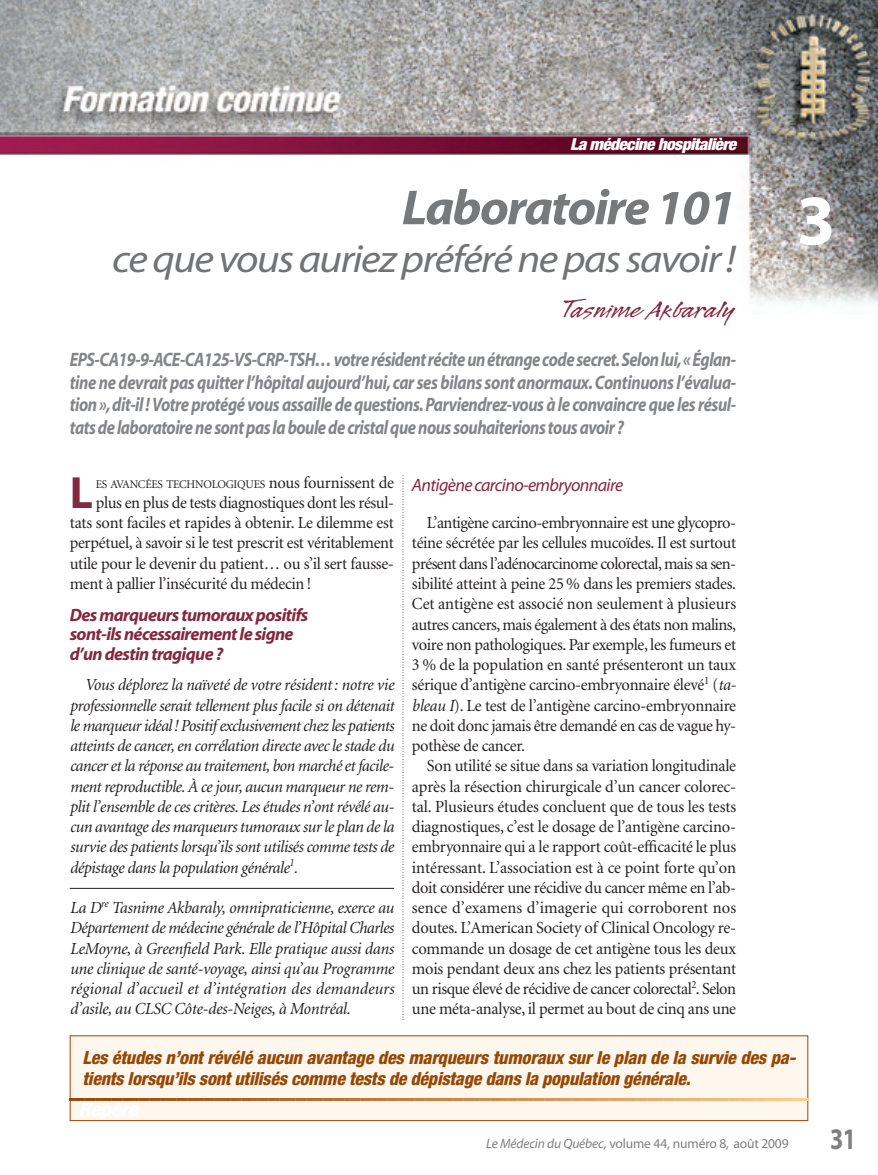
<style>
.page{position:relative;width:878px;height:1175px;background:#fff}
.page>*{position:absolute;margin:0;border:0;box-sizing:border-box;transform-origin:0 0}
.t1{font:700 72px "Myriad";color:#fff}
.t2{font:italic 700 49.5px "Myriad";letter-spacing:-.035em;color:#77797b;scale:1.05 1}
.t3{font:700 45.3px "Myriad";color:#82293f}
.t4{font:italic 39px "Myriad";letter-spacing:-.035em;color:#717375;scale:1.1 1}
.t5{font:700 30px "Myriad";color:#7d7f81;scale:.8 1}
.t6{font:27px "Legault Std";color:#82293f;scale:1.2 1}
.t7{font:italic 700 19.5px/22.5px "Myriad";letter-spacing:-.03em;color:#838588;text-align:justify;scale:.85 1}
.t8{font:italic 800 condensed 18px/21.8px "Helvetica Neue";color:#974705}
.t9{font:italic 700 18px/19.5px "Myriad";letter-spacing:-.035em;color:#82293f}
.t10{font:italic 18px "Myriad";letter-spacing:-.035em;color:#82293f}
.t11{font:16.8px/20.2px "Minion";letter-spacing:-.02em;color:#231f20;text-align:justify}
.t12{font:italic 16.8px/20.2px "Minion";letter-spacing:-.025em;color:#231f20;text-align:justify}
.t13{font:italic 900 condensed 16.5px "Helvetica Neue";letter-spacing:-.035em;color:#fff;scale:1.05 1}
.t14{font:13.5px "Myriad";letter-spacing:-.01em;color:#7d7f81}
.t15{font:11.85px "Minion";letter-spacing:-.02em;color:#231f20}
.s1{font-size:16.8px}
.s2{font-style:italic}
</style>
<div class="page">
<img style="left:0;top:0;width:878px;height:304px">
<hr style="left:70px;top:888px;width:324px;height:1px;background:#231f20">
<svg style="left:402px;top:478px;width:1px;height:540px"></svg>
<div style="left:70px;top:1035px;width:737px;height:85px;background:#fef7ed"></div>
<svg style="left:70px;top:1098px;width:23px;height:22px"></svg>
<hr style="left:97px;top:1098px;width:2px;height:22px;background:#9b4b0a">
<svg style="left:103px;top:1098px;width:109px;height:3px"></svg>
<hr style="left:216px;top:1098px;width:2px;height:22px;background:#a95d1e">
<svg style="left:222px;top:1098px;width:109px;height:3px"></svg>
<hr style="left:335px;top:1098px;width:2px;height:22px;background:#ba7133">
<svg style="left:341px;top:1098px;width:17px;height:3px"></svg>
<hr style="left:362px;top:1098px;width:2px;height:22px;background:#be7537">
<svg style="left:368px;top:1098px;width:82px;height:3px"></svg>
<hr style="left:454px;top:1098px;width:2px;height:22px;background:#ca8548">
<svg style="left:460px;top:1098px;width:17px;height:3px"></svg>
<hr style="left:481px;top:1098px;width:2px;height:22px;background:#cd8a4d">
<svg style="left:487px;top:1098px;width:82px;height:3px"></svg>
<hr style="left:573px;top:1098px;width:2px;height:22px;background:#da9b60">
<svg style="left:579px;top:1098px;width:17px;height:3px"></svg>
<hr style="left:600px;top:1098px;width:2px;height:22px;background:#dea065">
<svg style="left:606px;top:1098px;width:82px;height:3px"></svg>
<hr style="left:692px;top:1098px;width:2px;height:22px;background:#ecb477">
<svg style="left:698px;top:1098px;width:17px;height:3px"></svg>
<hr style="left:719px;top:1098px;width:2px;height:22px;background:#efba7d">
<svg style="left:725px;top:1098px;width:82px;height:3px"></svg>
<p class="t13" style="left:570px;top:138px;width:163px">La médecine hospitalière</p>
<h2 class="t2" style="left:402px;top:189px;width:320px">Laboratoire 101</h2>
<h3 class="t4" style="left:112px;top:244px;width:568px">ce que vous auriez préféré ne pas savoir !</h3>
<h3 class="t6" style="left:561px;top:291px;width:147px">Tasnime Akbaraly</h3>
<p class="t7" style="left:70px;top:350px;width:785px">EPS-CA19-9-ACE-CA125-VS-CRP-TSH… votre résident récite un étrange code secret.Selon lui,« Églan&shy;tine ne devrait pas quitter l’hôpital aujourd’hui, car ses bilans sont anormaux. Continuons l’évalua&shy;tion », dit-il ! Votre protégé vous assaille de questions.Parviendrez-vous à le convaincre que les résul&shy;tats de laboratoire ne sont pas la boule de cristal que nous souhaiterions tous avoir ?</p>
<h3 class="t3" style="left:70px;top:476px;width:25px">L</h3>
<p class="t15" style="left:96px;top:479px;width:299px">ES AVANCÉES TECHNOLOGIQUES <span class="s1">nous fournissent de</span></p>
<p class="t11" style="left:70px;top:494px;width:326px;text-indent:26px">plus en plus de tests diagnostiques dont les résul&shy;tats sont faciles et rapides à obtenir. Le dilemme est perpétuel, à savoir si le test prescrit est véritablement utile pour le devenir du patient… ou s’il sert fausse&shy;ment à pallier l’insécurité du médecin !</p>
<p class="t9" style="left:70px;top:606px;width:240px">Des marqueurs tumoraux positifs sont-ils nécessairement le signe d’un destin tragique ?</p>
<p class="t12" style="left:70px;top:676px;width:326px;text-indent:15px">Vous déplorez la naïveté de votre résident : notre vie professionnelle serait tellement plus facile si on détenait le marqueur idéal! Positif exclusivement chez les patients atteints de cancer, en corrélation directe avec le stade du cancer et la réponse au traitement, bon marché et facile&shy;ment reproductible. À ce jour, aucun marqueur ne rem&shy;plit l’ensemble de ces critères. Les études n’ont révélé au&shy;cun avantage des marqueurs tumoraux sur le plan de la survie des patients lorsqu’ils sont utilisés comme tests de dépistage dans la population générale<sup>1</sup>.</p>
<p class="t12" style="left:70px;top:899px;width:325px">La D<sup>re</sup> Tasnime Akbaraly, omnipraticienne, exerce au Département de médecine générale de l’Hôpital Charles LeMoyne, à Greenfield Park. Elle pratique aussi dans une clinique de santé-voyage, ainsi qu’au Programme régional d’accueil et d’intégration des demandeurs d’asile, au CLSC Côte-des-Neiges, à Montréal.</p>
<p class="t10" style="left:412px;top:478px;width:213px">Antigène carcino-embryonnaire</p>
<p class="t11" style="left:412px;top:514px;width:326px;text-indent:15px">L’antigène carcino-embryonnaire est une glycopro&shy;téine sécrétée par les cellules mucoïdes. Il est surtout présent dans l’adénocarcinome colorectal, mais sa sen&shy;sibilité atteint à peine 25 % dans les premiers stades.<br>Cet antigène est associé non seulement à plusieurs autres cancers, mais également à des états non malins, voire non pathologiques. Par exemple, les fumeurs et 3 % de la population en santé présenteront un taux sérique d’antigène carcino-embryonnaire élevé<sup>1</sup> (<span class="s2">ta&shy;bleau I</span>). Le test de l’antigène carcino-embryonnaire ne doit donc jamais être demandé en cas de vague hy&shy;pothèse de cancer.</p>
<p class="t11" style="left:412px;top:757px;width:326px;text-indent:15px">Son utilité se situe dans sa variation longitudinale après la résection chirurgicale d’un cancer colorec&shy;tal. Plusieurs études concluent que de tous les tests diagnostiques, c’est le dosage de l’antigène carcino&shy;embryonnaire qui a le rapport coût-efficacité le plus intéressant. L’association est à ce point forte qu’on doit considérer une récidive du cancer même en l’ab&shy;sence d’examens d’imagerie qui corroborent nos doutes. L’American Society of Clinical Oncology re&shy;commande un dosage de cet antigène tous les deux mois pendant deux ans chez les patients présentant un risque élevé de récidive de cancer colorectal<sup>2</sup>. Selon une méta-analyse, il permet au bout de cinq ans une</p>
<h1 class="t1" style="left:796px;top:193px;width:40px">3</h1>
<p class="t8" style="left:82px;top:1047px;width:717px">Les études n’ontrévélé aucun avantage des marqueurs tumoraux surle plan de la survie des pa&shy;tients lorsqu’ils sontutilisés comme tests de dépistage dans la population générale.</p>
<p class="t14" style="left:486px;top:1138px;width:304px"><span class="s2">Le Médecin du Québec,</span> volume 44, numéro 8, août 2009</p>
<h3 class="t5" style="left:830px;top:1127px;width:34px">31</h3>
</div>
